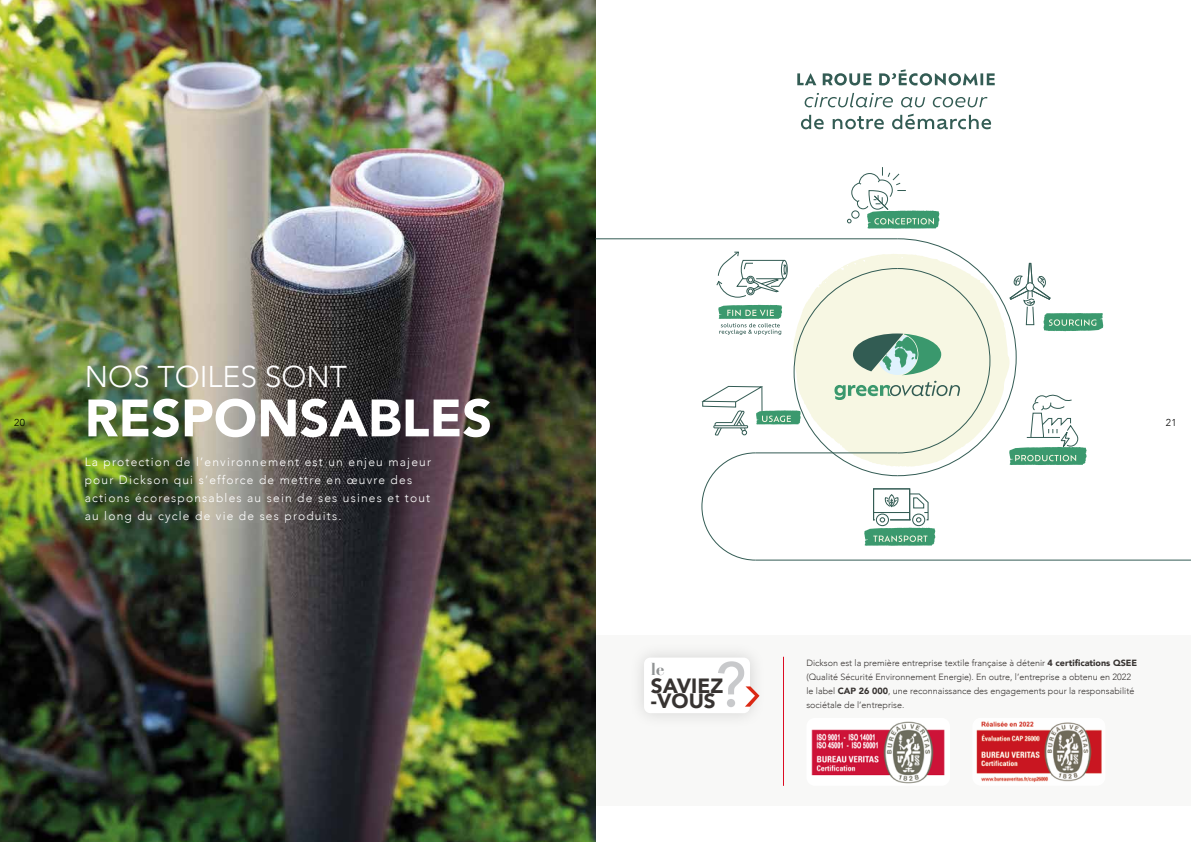
<style>
.page{position:relative;width:1191px;height:842px;background:#fff}
.page>*{position:absolute;margin:0;border:0;box-sizing:border-box;transform-origin:0 0}
.t1{font:500 62.6px "Avenir";color:#c8c9cb}
.t2{font:900 52px "Avenir";color:#fff}
.t3{font:300 30px "Avenir";color:#fff}
.t4{font:900 20.6px/15.1px "Avenir";color:#373331}
.t5{font:700 17.2px "Ambroise Std";color:#909394}
.t6{font:300 12px/18px "Avenir";letter-spacing:.1em;color:#fff}
.t7{font:300 10px "Avenir";color:#000}
.t8{font:300 9px/14px "Avenir";color:#373331}
.s1{font-weight:900}
</style>
<div class="page">
<div style="left:595px;top:636px;width:596px;height:170px;background:#f8f8f7"></div>
<img style="left:0;top:0;width:595px;height:842px">
<svg style="left:847px;top:167px;width:92px;height:62px"></svg>
<hr style="left:595px;top:238px;width:302px;height:1px;background:#335c54">
<hr style="left:755px;top:560px;width:436px;height:1px;background:#335c54">
<svg style="left:801px;top:114px;width:190px;height:15px"></svg>
<svg style="left:804px;top:93px;width:183px;height:14px"></svg>
<svg style="left:797px;top:69px;width:197px;height:17px"></svg>
<svg style="left:700px;top:238px;width:403px;height:323px"></svg>
<img style="left:976px;top:721px;width:126px;height:61px">
<hr style="left:783px;top:657px;width:1px;height:129px;background:#dc0c23">
<div style="left:628px;top:642px;width:138px;height:87px;background:#f4f4f3"></div>
<div style="left:644px;top:657px;width:106px;height:56px;background:#fff;border-radius:6px"></div>
<svg style="left:745px;top:686px;width:14px;height:21px"></svg>
<img style="left:811px;top:721px;width:134px;height:63px">
<p class="t7" style="left:14px;top:417px;width:12px">20</p>
<h3 class="t3" style="left:85px;top:359px;width:264px">NOS TOILES SONT</h3>
<h2 class="t2" style="left:85px;top:374px;width:409px">RESPONSABLES</h2>
<h3 class="t6" style="left:85px;top:452px;width:348px">La protection de l’environnement est un enjeu majeur pour Dickson qui s’efforce de mettre en œuvre des actions écoresponsables au sein de ses usines et tout au long du cycle de vie de ses produits.</h3>
<p class="t7" style="left:1165px;top:417px;width:12px">21</p>
<h1 class="t1" style="left:715px;top:631px;width:33px">?</h1>
<h3 class="t5" style="left:651px;top:658px;width:15px">le</h3>
<h3 class="t4" style="left:651px;top:677px;width:74px">SAVIEZ -VOUS</h3>
<p class="t8" style="left:806px;top:656px;width:332px">Dickson est la première entreprise textile française à détenir <span class="s1">4 certifications QSEE </span>(Qualité Sécurité Environnement Energie). En outre, l’entreprise a obtenu en 2022 le label <span class="s1">CAP 26 000</span>, une reconnaissance des engagements pour la responsabilité sociétale de l’entreprise.</p>
</div>
